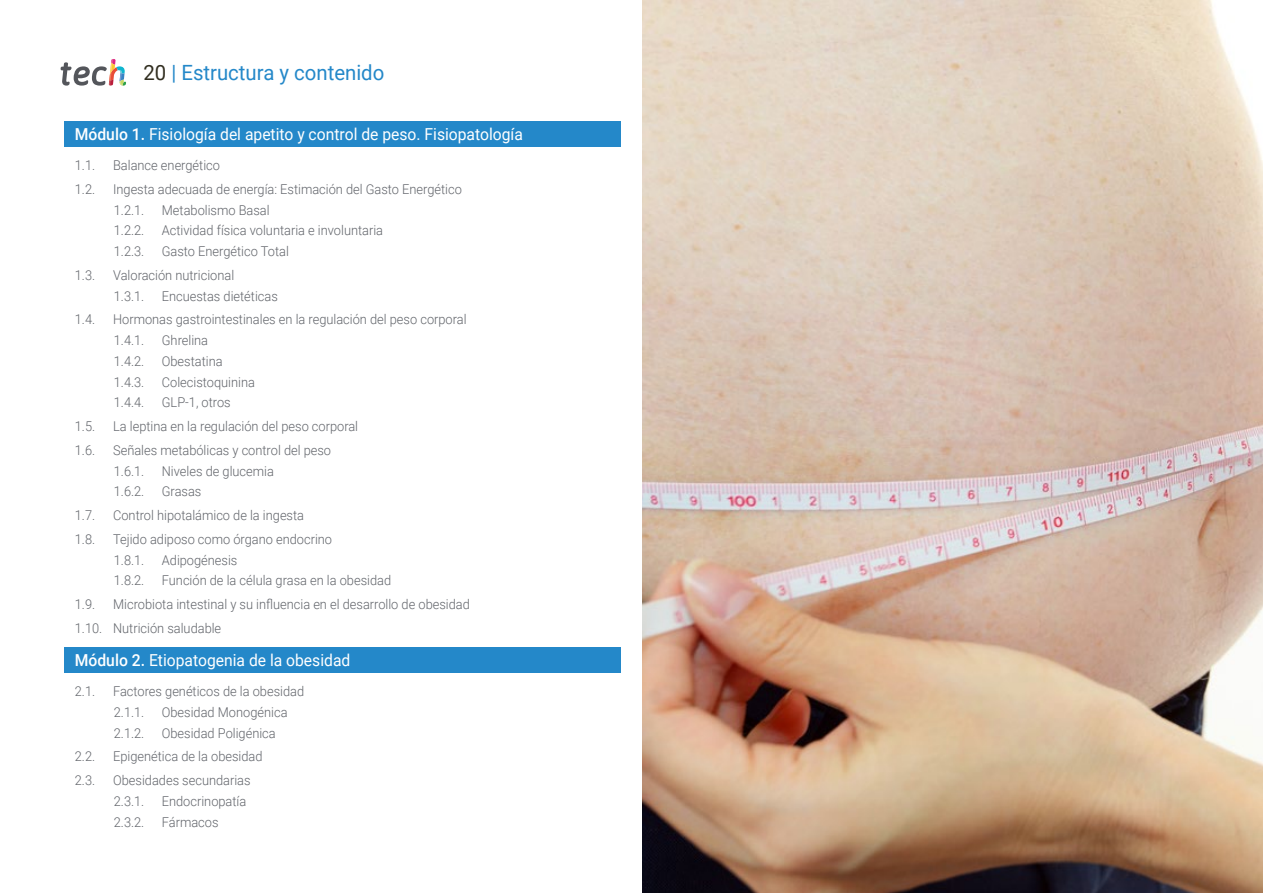
<style>
.page{position:relative;width:1263px;height:893px;background:#fff}
.page>*{position:absolute;margin:0;border:0;box-sizing:border-box;transform-origin:0 0}
.t1{font:21px "Roboto";color:#2488c9}
.t2{font:16.5px "Roboto";color:#fff;scale:.95 1}
.t3{font:300 13.5px/20.7px "Roboto";color:#61646a;scale:.95 1}
.s1{color:#312e20}
.s2{font-weight:500}
</style>
<div class="page">
<div style="left:64px;top:121px;width:557px;height:25px;background:#2488c9"></div>
<div style="left:64px;top:647px;width:557px;height:25px;background:#2488c9"></div>
<img style="left:642px;top:0;width:621px;height:893px">
<svg style="left:61px;top:59px;width:65px;height:27px"></svg>
<h1 class="t1" style="left:144px;top:57px;width:242px"><span class="s1">20</span> | Estructura y contenido</h1>
<p class="t2" style="left:75px;top:123px;width:473px"><span class="s2">Módulo 1.</span> Fisiología del apetito y control de peso. Fisiopatología</p>
<p class="t3" style="left:75px;top:154px;width:23px">1.1.</p>
<p class="t3" style="left:113px;top:154px;width:114px">Balance energético</p>
<p class="t3" style="left:75px;top:178px;width:23px">1.2.</p>
<p class="t3" style="left:113px;top:178px;width:369px">Ingesta adecuada de energía: Estimación del Gasto Energético<br>1.2.1.</p>
<p class="t3" style="left:162px;top:199px;width:115px">Metabolismo Basal</p>
<p class="t3" style="left:114px;top:220px;width:34px">1.2.2.</p>
<p class="t3" style="left:162px;top:220px;width:234px">Actividad física voluntaria e involuntaria</p>
<p class="t3" style="left:114px;top:240px;width:34px">1.2.3.</p>
<p class="t3" style="left:162px;top:240px;width:135px">Gasto Energético Total</p>
<p class="t3" style="left:75px;top:264px;width:23px">1.3.</p>
<p class="t3" style="left:113px;top:264px;width:129px">Valoración nutricional<br>1.3.1.</p>
<p class="t3" style="left:162px;top:285px;width:124px">Encuestas dietéticas</p>
<p class="t3" style="left:75px;top:309px;width:23px">1.4.</p>
<p class="t3" style="left:113px;top:309px;width:374px">Hormonas gastrointestinales en la regulación del peso corporal<br>1.4.1.</p>
<p class="t3" style="left:162px;top:329px;width:50px">Ghrelina</p>
<p class="t3" style="left:114px;top:350px;width:34px">1.4.2.</p>
<p class="t3" style="left:162px;top:350px;width:66px">Obestatina</p>
<p class="t3" style="left:114px;top:371px;width:34px">1.4.3.</p>
<p class="t3" style="left:162px;top:371px;width:99px">Colecistoquinina</p>
<p class="t3" style="left:114px;top:392px;width:34px">1.4.4.</p>
<p class="t3" style="left:162px;top:392px;width:74px">GLP-1, otros</p>
<p class="t3" style="left:75px;top:415px;width:23px">1.5.</p>
<p class="t3" style="left:113px;top:415px;width:259px">La leptina en la regulación del peso corporal</p>
<p class="t3" style="left:75px;top:439px;width:23px">1.6.</p>
<p class="t3" style="left:113px;top:439px;width:231px">Señales metabólicas y control del peso<br>1.6.1.</p>
<p class="t3" style="left:162px;top:460px;width:119px">Niveles de glucemia</p>
<p class="t3" style="left:114px;top:481px;width:34px">1.6.2.</p>
<p class="t3" style="left:162px;top:481px;width:43px">Grasas</p>
<p class="t3" style="left:75px;top:504px;width:23px">1.7.</p>
<p class="t3" style="left:113px;top:504px;width:203px">Control hipotalámico de la ingesta</p>
<p class="t3" style="left:75px;top:528px;width:23px">1.8.</p>
<p class="t3" style="left:113px;top:528px;width:232px">Tejido adiposo como órgano endocrino<br>1.8.1.</p>
<p class="t3" style="left:162px;top:549px;width:81px">Adipogénesis</p>
<p class="t3" style="left:114px;top:570px;width:34px">1.8.2.</p>
<p class="t3" style="left:162px;top:570px;width:243px">Función de la célula grasa en la obesidad</p>
<p class="t3" style="left:75px;top:592px;width:417px;line-height:23.7px;text-indent:38px">Microbiota intestinal y su influencia en el desarrollo de obesidad<br>1.10. Nutrición saludable</p>
<p class="t2" style="left:75px;top:649px;width:292px"><span class="s2">Módulo 2.</span> Etiopatogenia de la obesidad</p>
<p class="t3" style="left:75px;top:680px;width:23px">2.1.</p>
<p class="t3" style="left:113px;top:680px;width:203px">Factores genéticos de la obesidad<br>2.1.1.</p>
<p class="t3" style="left:75px;top:593px;width:23px">1.9.</p>
<p class="t3" style="left:162px;top:701px;width:134px">Obesidad Monogénica</p>
<p class="t3" style="left:114px;top:722px;width:34px">2.1.2.</p>
<p class="t3" style="left:162px;top:722px;width:121px">Obesidad Poligénica</p>
<p class="t3" style="left:75px;top:746px;width:23px">2.2.</p>
<p class="t3" style="left:113px;top:746px;width:159px">Epigenética de la obesidad</p>
<p class="t3" style="left:75px;top:769px;width:23px">2.3.</p>
<p class="t3" style="left:113px;top:769px;width:146px">Obesidades secundarias<br>2.3.1.</p>
<p class="t3" style="left:162px;top:790px;width:90px">Endocrinopatía</p>
<p class="t3" style="left:114px;top:811px;width:34px">2.3.2.</p>
<p class="t3" style="left:162px;top:811px;width:61px">Fármacos</p>
</div>
